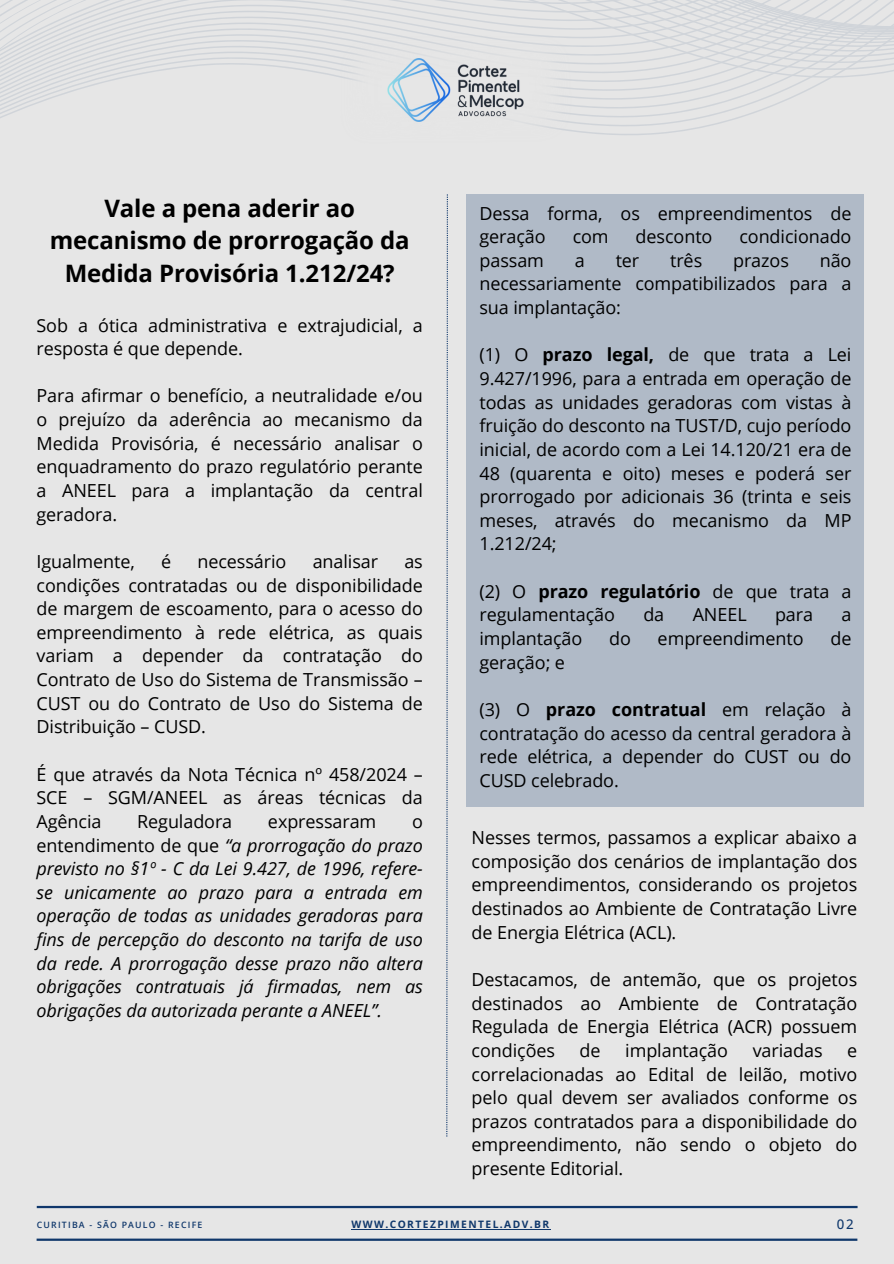
<style>
.page{position:relative;width:894px;height:1264px;background:#fff}
.page>*{position:absolute;margin:0;border:0;box-sizing:border-box;transform-origin:0 0}
.t1{font:700 24px/32.7px "Open Sans";letter-spacing:-.005em;color:#000;text-align:center}
.t2{font:18px/23.7px "Open Sans";letter-spacing:-.005em;color:#000;text-align:justify}
.t3{font:italic 18px/23.7px "Open Sans";letter-spacing:-.005em;color:#000;text-align:justify}
.t4{font:500 13.2px "Open Sans";color:#0f376b}
.t5{font:700 10.2px "Open Sans";letter-spacing:.14em;color:#0f376b}
.t6{font:600 8.7px "Open Sans";letter-spacing:.14em;color:#0f376b}
.s1{font-style:normal}
.s2{font-weight:700}
</style>
<div class="page">
<div style="left:0;top:0;width:893px;height:1263px;background:#e6e6e6"></div>
<hr style="left:37px;top:1205px;width:820px;height:3px;background:#0f376b">
<hr style="left:37px;top:1238px;width:820px;height:2px;background:#0f376b">
<svg style="left:0;top:103px;width:779px;height:9px"></svg>
<svg style="left:0;top:94px;width:800px;height:9px"></svg>
<svg style="left:0;top:85px;width:818px;height:9px"></svg>
<svg style="left:0;top:76px;width:856px;height:9px"></svg>
<svg style="left:0;top:0;width:893px;height:76px"></svg>
<img style="left:333px;top:29px;width:245px;height:103px">
<img style="left:387px;top:58px;width:136px;height:63px">
<svg style="left:446px;top:194px;width:2px;height:942px"></svg>
<hr style="left:351px;top:1228px;width:199px;height:1px;background:#0f376b">
<div style="left:466px;top:194px;width:397px;height:612px;background:#b0bac7"></div>
<p class="t1" style="left:50px;top:191px;width:361px">Vale a pena aderir ao mecanismo de prorrogação da<br>Medida Provisória 1.212/24?</p>
<h1 class="t2" style="left:37px;top:313px;width:388px">Sob a ótica administrativa e extrajudicial, a resposta é que depende.</h1>
<h2 class="t2" style="left:37px;top:383px;width:388px">Para afirmar o benefício, a neutralidade e/ou o prejuízo da aderência ao mecanismo da Medida Provisória, é necessário analisar o enquadramento do prazo regulatório perante a ANEEL para a implantação da central geradora.</h2>
<h2 class="t2" style="left:37px;top:549px;width:100px">Igualmente,</h2>
<h2 class="t2" style="left:161px;top:549px;width:12px">é</h2>
<h2 class="t2" style="left:197px;top:549px;width:90px">necessário</h2>
<h2 class="t2" style="left:312px;top:549px;width:67px">analisar</h2>
<h2 class="t2" style="left:37px;top:549px;width:388px;text-indent:368px">as condições contratadas ou de disponibilidade de margem de escoamento, para o acesso do empreendimento à rede elétrica, as quais variam a depender da contratação do Contrato de Uso do Sistema de Transmissão – CUST ou do Contrato de Uso do Sistema de Distribuição – CUSD.</h2>
<h2 class="t2" style="left:37px;top:761px;width:388px">É que através da Nota Técnica nº 458/2024 – SCE – SGM/ANEEL as áreas técnicas da Agência</h2>
<h2 class="t2" style="left:137px;top:809px;width:97px">Reguladora</h2>
<h2 class="t2" style="left:268px;top:809px;width:110px">expressaram</h2>
<h2 class="t3" style="left:37px;top:809px;width:388px;text-indent:375px"><span class="s1">o entendimento de que</span> “a prorrogação do prazo previsto no §1º - C da Lei 9.427, de 1996, refere&shy;se unicamente ao prazo para a entrada em operação de todas as unidades geradoras para fins de percepção do desconto na tarifa de uso da rede. A prorrogação desse prazo não altera obrigações contratuais já firmadas, nem as obrigações da autorizada perante a ANEEL”.</h2>
<h2 class="t2" style="left:479px;top:201px;width:373px">Dessa forma, os empreendimentos de geração</h2>
<h2 class="t2" style="left:572px;top:224px;width:38px">com</h2>
<h2 class="t2" style="left:635px;top:224px;width:78px">desconto</h2>
<h2 class="t2" style="left:739px;top:224px;width:114px">condicionado</h2>
<h2 class="t2" style="left:479px;top:248px;width:66px">passam</h2>
<h2 class="t2" style="left:574px;top:248px;width:12px">a</h2>
<h2 class="t2" style="left:615px;top:248px;width:25px">ter</h2>
<h2 class="t2" style="left:670px;top:248px;width:34px">três</h2>
<h2 class="t2" style="left:732px;top:248px;width:57px">prazos</h2>
<h2 class="t2" style="left:479px;top:248px;width:373px;text-indent:340px">não necessariamente compatibilizados para a sua implantação:</h2>
<h2 class="t2" style="left:479px;top:342px;width:373px">(1) O <span class="s2">prazo legal,</span> de que trata a Lei 9.427/1996, para a entrada em operação de todas as unidades geradoras com vistas à fruição do desconto na TUST/D, cujo período inicial, de acordo com a Lei 14.120/21 era de 48 (quarenta e oito) meses e poderá ser prorrogado por adicionais 36 (trinta e seis meses, através do mecanismo da MP 1.212/24;</h2>
<h2 class="t2" style="left:479px;top:579px;width:373px">(2) O <span class="s2">prazo regulatório</span> de que trata a regulamentação</h2>
<h2 class="t2" style="left:643px;top:602px;width:22px">da</h2>
<h2 class="t2" style="left:692px;top:602px;width:55px">ANEEL</h2>
<h2 class="t2" style="left:774px;top:602px;width:40px">para</h2>
<h2 class="t2" style="left:841px;top:602px;width:12px">a</h2>
<h2 class="t2" style="left:479px;top:626px;width:104px">implantação</h2>
<h2 class="t2" style="left:609px;top:626px;width:23px">do</h2>
<h2 class="t2" style="left:657px;top:626px;width:147px">empreendimento</h2>
<h2 class="t2" style="left:830px;top:626px;width:23px">de</h2>
<h2 class="t2" style="left:479px;top:649px;width:87px">geração; e</h2>
<h2 class="t2" style="left:479px;top:697px;width:373px">(3) O <span class="s2">prazo contratual</span> em relação à contratação do acesso da central geradora à rede elétrica, a depender do CUST ou do CUSD celebrado.</h2>
<p class="t2" style="left:471px;top:825px;width:387px">Nesses termos, passamos a explicar abaixo a composição dos cenários de implantação dos empreendimentos, considerando os projetos destinados ao Ambiente de Contratação Livre de Energia Elétrica (ACL).</p>
<h3 class="t2" style="left:471px;top:967px;width:387px">Destacamos, de antemão, que os projetos destinados ao Ambiente de Contratação Regulada de Energia Elétrica (ACR) possuem condições</h3>
<h3 class="t2" style="left:579px;top:1038px;width:23px">de</h3>
<h3 class="t2" style="left:625px;top:1038px;width:104px">implantação</h3>
<h3 class="t2" style="left:752px;top:1038px;width:71px">variadas</h3>
<h3 class="t2" style="left:471px;top:1038px;width:387px;text-indent:375px">e correlacionadas ao Edital de leilão, motivo pelo qual devem ser avaliados conforme os prazos contratados para a disponibilidade do empreendimento, não sendo o objeto do presente Editorial.</h3>
<h2 class="t6" style="left:37px;top:1218px;width:167px">CURITIBA - SÃO PAULO - RECIFE</h2>
<h2 class="t5" style="left:351px;top:1217px;width:199px">WWW.CORTEZPIMENTEL.ADV.BR</h2>
<h2 class="t4" style="left:836px;top:1214px;width:18px">02</h2>
</div>
